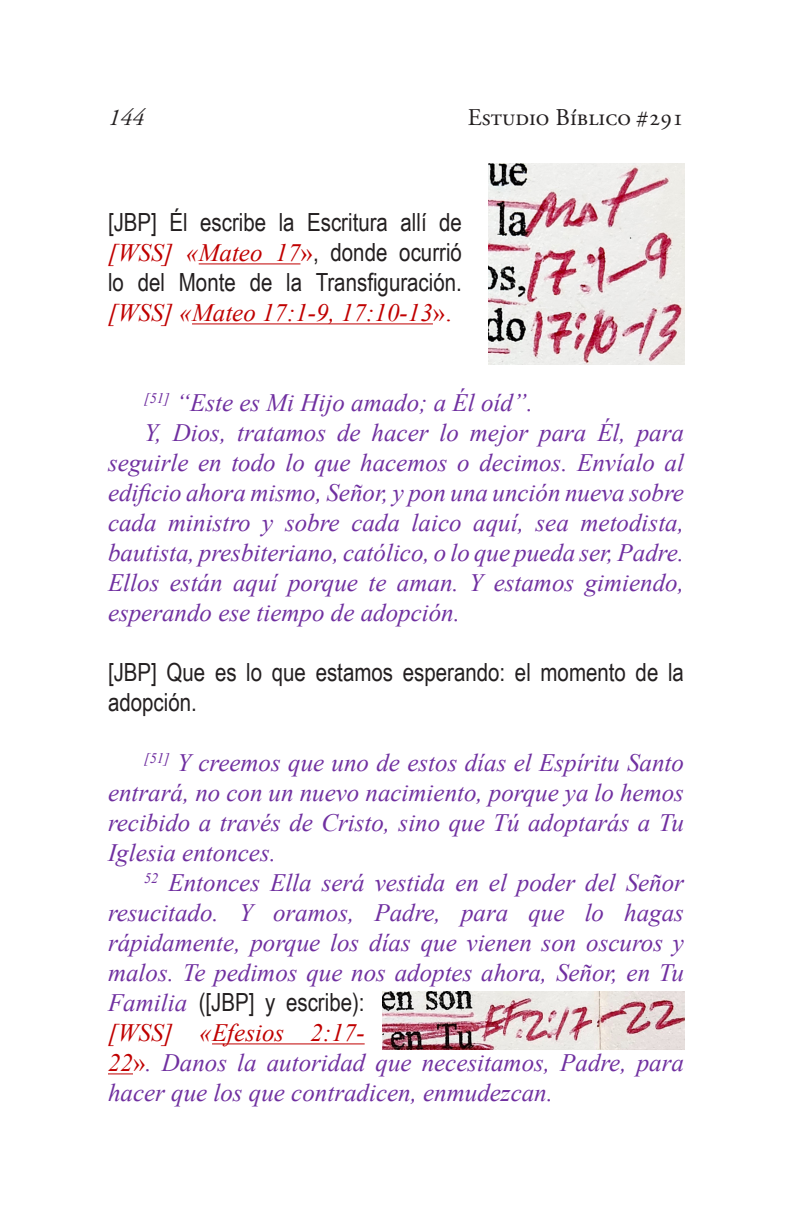
<style>
.page{position:relative;width:792px;height:1224px;background:#fff}
.page>*{position:absolute;margin:0;border:0;box-sizing:border-box;transform-origin:0 0}
.t1{font:italic 25px/30px "Times New Roman";color:#7030a0;text-align:justify}
.t2{font:25px/30px "Arial Narrow";color:#231f20;text-align:justify}
.t3{font:24px "Adobe Garamond Pro";color:#231f20}
.t4{font:italic 24px "Adobe Garamond Pro";color:#231f20}
.s1{font-family:"Times New Roman";font-style:italic;color:#c00000}
.s2{font-family:"Times New Roman";color:#c00000}
.s3{font-family:"Arial Narrow";font-style:normal;color:#231f20}
.s4{color:#c00000}
.s5{font-style:normal;color:#c00000}
</style>
<div class="page">
<hr style="left:199px;top:264px;width:102px;height:1px;background:#c00000">
<hr style="left:192px;top:324px;width:241px;height:1px;background:#c00000">
<hr style="left:212px;top:1044px;width:153px;height:1px;background:#c00000">
<svg style="left:108px;top:1074px;width:25px;height:1px"></svg>
<img style="left:489px;top:163px;width:196px;height:202px">
<img style="left:383px;top:991px;width:302px;height:59px">
<p class="t4" style="left:108px;top:103px;width:37px">144</p>
<p class="t3" style="left:468px;top:103px;width:218px">Estudio Bíblico #291</p>
<p class="t2" style="left:108px;top:206px;width:355px">[JBP] Él escribe la Escritura allí de <span class="s1">[WSS] «Mateo 17</span><span class="s2">»</span>, donde ocurrió lo del Monte de la Transfiguración. <span class="s1">[WSS] «Mateo 17:1-9, 17:10-13</span><span class="s2">».</span></p>
<p class="t1" style="left:144px;top:387px;width:391px"><sup>[51]</sup> “Este es Mi Hijo amado; a Él oíd”.</p>
<p class="t1" style="left:108px;top:417px;width:578px;text-indent:36px">Y, Dios, tratamos de hacer lo mejor para Él, para seguirle en todo lo que hacemos o decimos. Envíalo al edificio ahora mismo, Señor, y pon una unción nueva sobre cada ministro y sobre cada laico aquí, sea metodista, bautista, presbiteriano, católico, o lo que pueda ser, Padre.<br>Ellos están aquí porque te aman. Y estamos gimiendo, esperando ese tiempo de adopción.</p>
<p class="t2" style="left:108px;top:656px;width:577px">[JBP] Que es lo que estamos esperando: el momento de la adopción.</p>
<p class="t1" style="left:108px;top:747px;width:578px;text-indent:36px"><sup>[51]</sup> Y creemos que uno de estos días el Espíritu Santo entrará, no con un nuevo nacimiento, porque ya lo hemos recibido a través de Cristo, sino que Tú adoptarás a Tu Iglesia entonces.</p>
<p class="t1" style="left:108px;top:867px;width:577px;text-align:left;text-indent:36px"><sup>52</sup> Entonces Ella será vestida en el poder del Señor resucitado. Y oramos, Padre, para que lo hagas rápidamente, porque los días que vienen son oscuros y malos. Te pedimos que nos adoptes ahora, Señor, en Tu Familia <span class="s3">([JBP] y escribe):<br></span><span class="s4">[WSS] «Efesios 2:17-<br>22</span><span class="s5">»</span>. Danos la autoridad que necesitamos, Padre, para hacer que los que contradicen, enmudezcan.</p>
</div>
